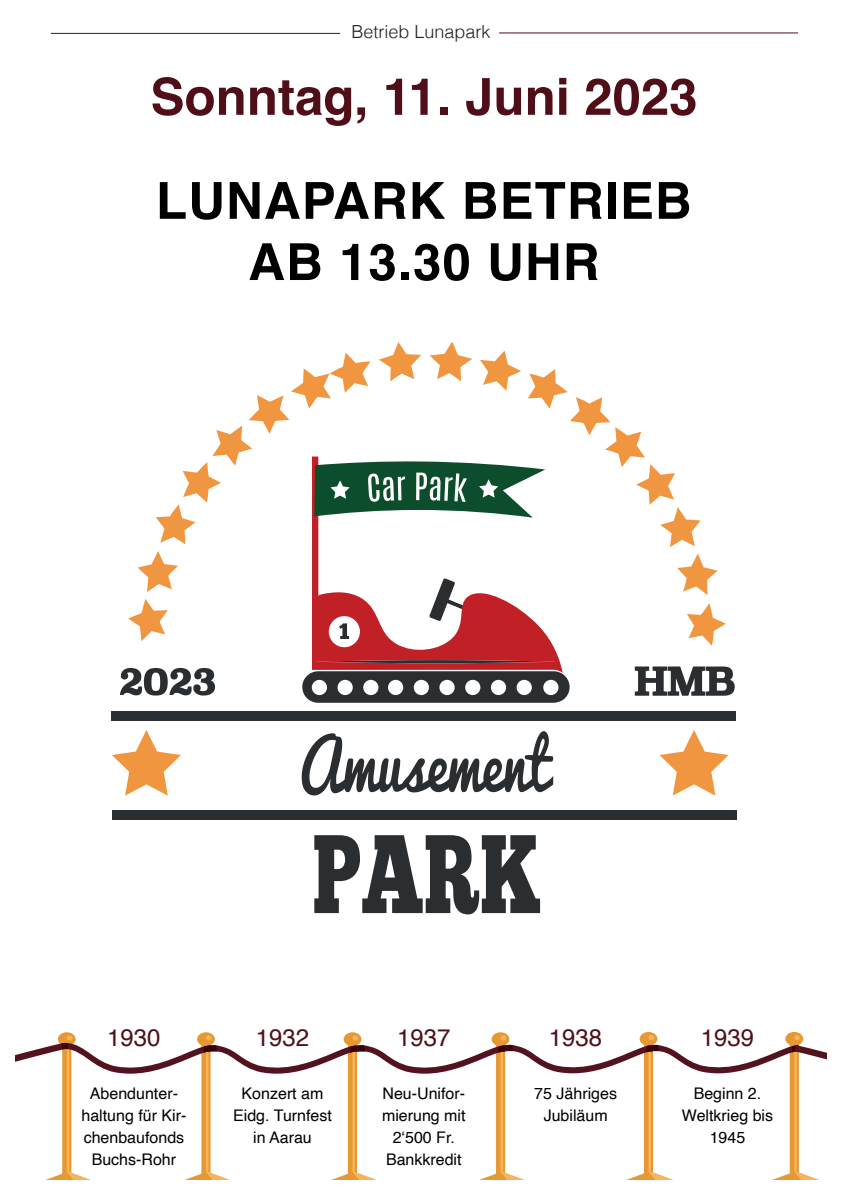
<style>
.page{position:relative;width:842px;height:1191px;background:#fff}
.page>*{position:absolute;margin:0;border:0;box-sizing:border-box;transform-origin:0 0}
.t1{font:700 51px/61.2px "Helvetica";letter-spacing:.02em;color:#000001;text-align:center}
.t2{font:700 51px "Helvetica";color:#500f18}
.t3{font:24px "Helvetica";color:#50111a}
.t4{font:300 18px "Helvetica";color:#231f20}
.t5{font:16px/22px "Helvetica";color:#000001;text-align:center}
</style>
<div class="page">
<svg style="left:201px;top:1042px;width:10px;height:133px"></svg>
<hr style="left:206px;top:1044px;width:2px;height:129px;background:#fbb35a">
<svg style="left:187px;top:1171px;width:40px;height:8px"></svg>
<svg style="left:197px;top:1032px;width:18px;height:14px"></svg>
<div style="left:62px;top:1042px;width:9px;height:133px;background:#e49933"></div>
<hr style="left:67px;top:1044px;width:2px;height:128px;background:#fbb35a">
<svg style="left:48px;top:1171px;width:40px;height:8px"></svg>
<svg style="left:58px;top:1032px;width:18px;height:14px"></svg>
<div style="left:348px;top:1042px;width:9px;height:133px;background:#e49933"></div>
<hr style="left:352px;top:1044px;width:3px;height:129px;background:#fbb35a">
<svg style="left:334px;top:1171px;width:40px;height:8px"></svg>
<svg style="left:344px;top:1032px;width:17px;height:14px"></svg>
<div style="left:496px;top:1042px;width:9px;height:133px;background:#e49933"></div>
<hr style="left:500px;top:1044px;width:3px;height:129px;background:#fbb35a">
<svg style="left:482px;top:1171px;width:40px;height:8px"></svg>
<svg style="left:492px;top:1032px;width:17px;height:14px"></svg>
<div style="left:644px;top:1041px;width:9px;height:133px;background:#e49933"></div>
<hr style="left:648px;top:1043px;width:3px;height:129px;background:#fbb35a">
<svg style="left:629px;top:1171px;width:42px;height:8px"></svg>
<div style="left:640px;top:1032px;width:17px;height:13px;background:#e49933;border-radius:50%"></div>
<div style="left:790px;top:1041px;width:9px;height:133px;background:#e49933"></div>
<hr style="left:794px;top:1043px;width:3px;height:129px;background:#fbb35a">
<svg style="left:775px;top:1171px;width:41px;height:8px"></svg>
<svg style="left:785px;top:1032px;width:18px;height:13px"></svg>
<svg style="left:16px;top:1035px;width:810px;height:41px"></svg>
<hr style="left:499px;top:32px;width:299px;height:1px;background:#500f18">
<hr style="left:51px;top:33px;width:289px;height:1px;background:#500f18">
<svg style="left:302px;top:731px;width:251px;height:64px"></svg>
<svg style="left:302px;top:672px;width:268px;height:31px"></svg>
<svg style="left:312px;top:646px;width:251px;height:27px;background:#b3373c"></svg>
<svg style="left:659px;top:730px;width:70px;height:65px"></svg>
<svg style="left:112px;top:730px;width:69px;height:65px"></svg>
<svg style="left:128px;top:341px;width:598px;height:305px"></svg>
<svg style="left:314px;top:835px;width:226px;height:79px"></svg>
<div style="left:112px;top:710px;width:624px;height:10px;background:#2a2e31"></div>
<div style="left:112px;top:810px;width:624px;height:10px;background:#2a2e31"></div>
<svg style="left:635px;top:666px;width:100px;height:29px"></svg>
<svg style="left:120px;top:668px;width:95px;height:27px"></svg>
<p class="t4" style="left:351px;top:17px;width:141px">Betrieb Lunapark</p>
<h1 class="t2" style="left:150px;top:56px;width:549px">Sonntag, 11. Juni 2023</h1>
<h1 class="t1" style="left:156px;top:171px;width:537px">LUNAPARK BETRIEB<br>AB 13.30 UHR</h1>
<h2 class="t3" style="left:107px;top:1019px;width:55px">1930</h2>
<h2 class="t3" style="left:256px;top:1019px;width:55px">1932</h2>
<h2 class="t3" style="left:397px;top:1019px;width:55px">1937</h2>
<h2 class="t3" style="left:549px;top:1019px;width:55px">1938</h2>
<h2 class="t3" style="left:701px;top:1019px;width:55px">1939</h2>
<p class="t5" style="left:81px;top:1082px;width:106px">Abendunter&shy;haltung für Kir&shy;chenbaufonds<br>Buchs-Rohr</p>
<p class="t5" style="left:233px;top:1082px;width:100px">Konzert am<br>Eidg. Turnfest in Aarau</p>
<p class="t5" style="left:382px;top:1082px;width:85px">Neu-Unifor&shy;mierung mit<br>2‘500 Fr.<br>Bankkredit</p>
<p class="t5" style="left:534px;top:1082px;width:84px">75 Jähriges<br>Jubiläum</p>
<p class="t5" style="left:682px;top:1082px;width:93px">Beginn 2.<br>Weltkrieg bis<br>1945</p>
</div>
